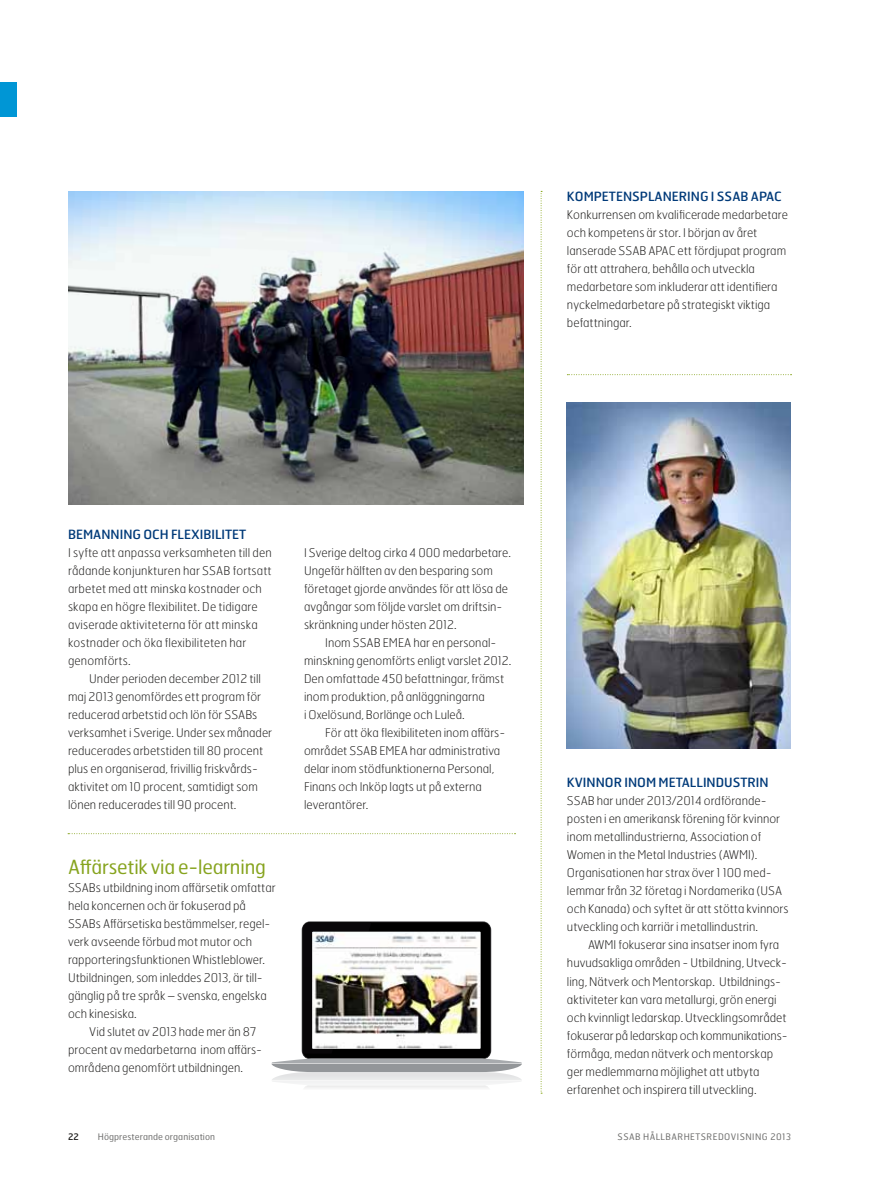
<style>
.page{position:relative;width:893px;height:1191px;background:#fff}
.page>*{position:absolute;margin:0;border:0;box-sizing:border-box;transform-origin:0 0}
.t1{font:19.5px "Hermes FB";color:#87a41f}
.t2{font:12.75px "Hermes FB";color:#003a79}
.t3{font:100 12px/18px "Hermes FB";color:#1c1b1a}
.t4{font:9px "Hermes FB";letter-spacing:.05em;color:#70706f}
.t5{font:9px "Hermes FB";color:#1c1b1a}
</style>
<div class="page">
<svg style="left:68px;top:833px;width:447px;height:1px"></svg>
<svg style="left:541px;top:191px;width:1px;height:902px"></svg>
<svg style="left:567px;top:374px;width:224px;height:1px"></svg>
<svg style="left:271px;top:922px;width:251px;height:166px"></svg>
<img style="left:567px;top:402px;width:224px;height:346px">
<img style="left:68px;top:191px;width:456px;height:313px">
<div style="left:0;top:83px;width:17px;height:34px;background:#0096d5"></div>
<p class="t2" style="left:567px;top:188px;width:44px">KOM PETENS</p>
<p class="t2" style="left:640px;top:188px;width:17px">PLANERING</p>
<p class="t2" style="left:711px;top:188px;width:72px">I SSAB APAC</p>
<p class="t3" style="left:567px;top:205px;width:223px">Konkurrensen om kvalificerade medarbetare och kompetens är stor. I början av året lanserade SSAB APAC ett fördjupat program för att attrahera, behålla och utveckla medarbetare som inkluderar att identifiera nyckelmedarbetare på strategiskt viktiga befattningar.</p>
<p class="t2" style="left:68px;top:526px;width:180px">BEMANNING OCH FLEXIBILITET</p>
<p class="t3" style="left:68px;top:543px;width:205px">I syfte att anpassa verksamheten till den rådande konjunkturen har SSAB fortsatt arbetet med att minska kostnader och skapa en högre flexibilitet. De tidigare aviserade aktiviteterna för att minska kostnader och öka flexibiliteten har genomförts.</p>
<p class="t3" style="left:68px;top:669px;width:206px;text-indent:21px">Under perioden december 2012 till maj 2013 genomfördes ett program för reducerad arbetstid och lön för SSABs verksamhet i Sverige. Under sex månader reducerades arbetstiden till 80 procent plus en organiserad, frivillig friskvårds&shy;aktivitet om 10 procent, samtidigt som lönen reducerades till 90 procent.</p>
<h1 class="t1" style="left:68px;top:854px;width:199px">Affärsetik via e-learning</h1>
<p class="t3" style="left:68px;top:878px;width:209px">SSABs utbildning inom affärsetik omfattar</p>
<p class="t3" style="left:68px;top:896px;width:179px">hela koncernen och är fokuserad på</p>
<p class="t3" style="left:68px;top:914px;width:204px">SSABs Affärsetiska bestämmelser, regel-</p>
<p class="t3" style="left:68px;top:932px;width:186px">verk avseende förbud mot mutor och</p>
<p class="t3" style="left:68px;top:950px;width:199px">rapporteringsfunktionen Whistleblower.</p>
<p class="t3" style="left:68px;top:968px;width:196px">Utbildningen, som inleddes 2013, är till-</p>
<p class="t3" style="left:68px;top:986px;width:200px">gänglig på tre språk – svenska, engelska</p>
<p class="t3" style="left:68px;top:1004px;width:70px">och kinesiska.</p>
<p class="t3" style="left:89px;top:1022px;width:169px">Vid slutet av 2013 hade mer än 87</p>
<p class="t3" style="left:68px;top:1040px;width:196px">procent av medarbetarna inom affärs-</p>
<p class="t3" style="left:68px;top:1058px;width:176px">områdena genomfört utbildningen.</p>
<p class="t3" style="left:304px;top:543px;width:208px">I Sverige deltog cirka 4 000 medarbetare.<br>Ungefär hälften av den besparing som företaget gjorde användes för att lösa de avgångar som följde varslet om driftsin&shy;skränkning under hösten 2012.</p>
<p class="t3" style="left:304px;top:633px;width:209px;text-indent:21px">Inom SSAB EMEA har en personal&shy;minskning genomförts enligt varslet 2012.<br>Den omfattade 450 befattningar, främst inom produktion, på anläggningarna<br>i Oxelösund, Borlänge och Luleå.</p>
<p class="t3" style="left:304px;top:723px;width:203px;text-indent:21px">För att öka flexibiliteten inom affärs&shy;området SSAB EMEA har administrativa delar inom stödfunktionerna Personal, Finans och Inköp lagts ut på externa leverantörer.</p>
<p class="t2" style="left:567px;top:774px;width:25px">KVINNOR</p>
<p class="t2" style="left:624px;top:774px;width:9px">INOM</p>
<p class="t2" style="left:658px;top:774px;width:8px">METALLIN</p>
<p class="t2" style="left:716px;top:774px;width:17px">DUSTRIN</p>
<p class="t3" style="left:567px;top:791px;width:223px">SSAB har under 2013/2014 ordförande&shy;posten i en amerikansk förening för kvinnor inom metallindustrierna, Association of Women in the Metal Industries (AWMI).<br>Organisationen har strax över 1 100 med&shy;lemmar från 32 företag i Nordamerika (USA och Kanada) och syftet är att stötta kvinnors utveckling och karriär i metallindustrin.</p>
<p class="t3" style="left:567px;top:935px;width:222px;text-indent:21px">AWMI fokuserar sina insatser inom fyra huvudsakliga områden - Utbildning, Utveck&shy;ling, Nätverk och Mentorskap. Utbildnings&shy;aktiviteter kan vara metallurgi, grön energi och kvinnligt ledarskap. Utvecklingsområdet fokuserar på ledarskap och kommunikations&shy;förmåga, medan nätverk och mentorskap ger medlemmarna möjlighet att utbyta erfarenhet och inspirera till utveckling.</p>
<p class="t5" style="left:68px;top:1130px;width:12px">22</p>
<p class="t4" style="left:98px;top:1131px;width:119px">Högpresterande organisation</p>
<p class="t4" style="left:618px;top:1131px;width:175px">ssab hållbarhetsredovisning 2013</p>
</div>
